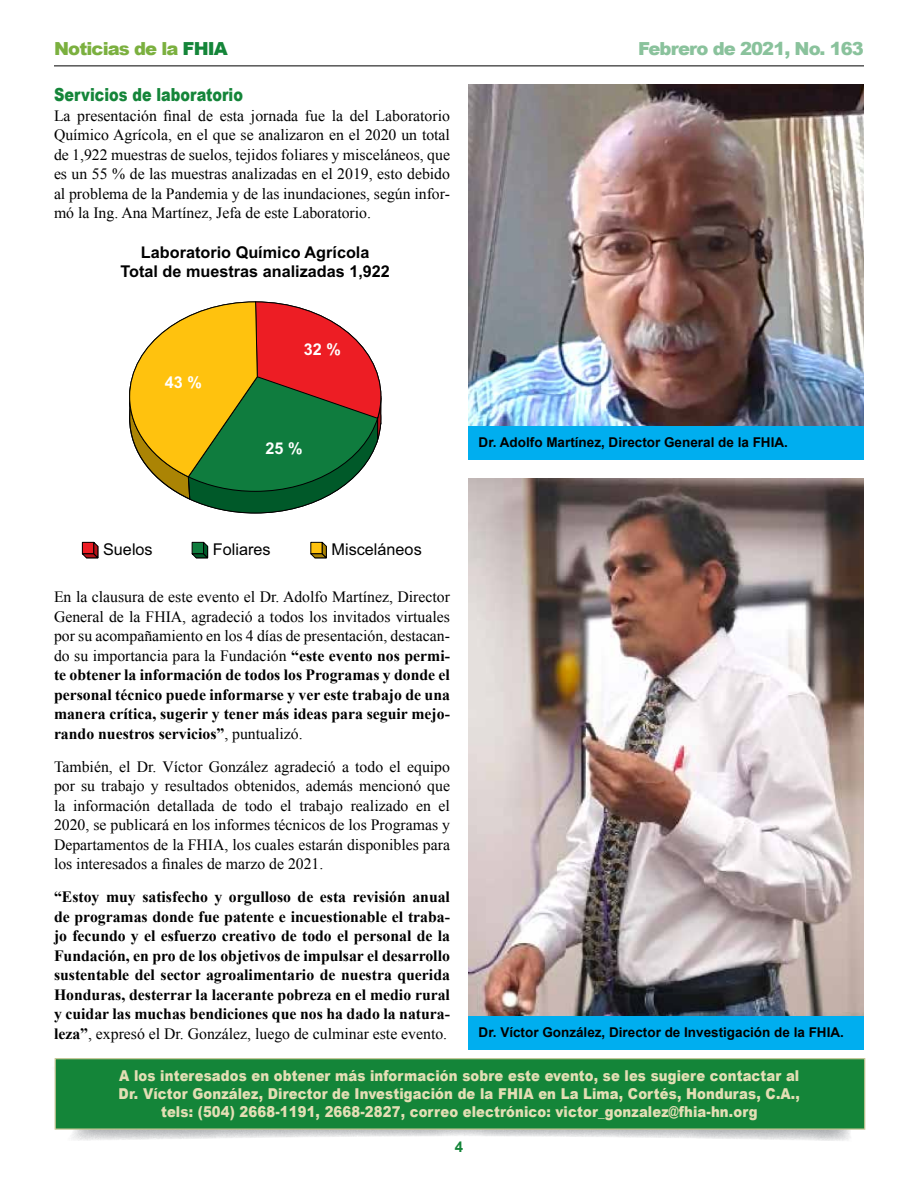
<style>
.page{position:relative;width:918px;height:1188px;background:#fff}
.page>*{position:absolute;margin:0;border:0;box-sizing:border-box;transform-origin:0 0}
.t1{font:900 18px "Arial";color:#148539;scale:.8 1}
.t2{font:900 18px "Arial";letter-spacing:-.05em;color:#8ac29c}
.t3{font:900 18px "Arial";letter-spacing:-.05em;color:#7bb03f}
.t4{font:700 16.2px/19.5px "Arial";color:#000;text-align:center}
.t5{font:16.2px "Arial";color:#000}
.t6{font:700 16.2px "Arial";color:#fff}
.t7{font:15.75px/19.5px "Times New Roman";color:#000;text-align:justify}
.t8{font:700 15.75px/19.5px "Times New Roman";color:#000;text-align:justify}
.t9{font:900 15px/18px "Arial";letter-spacing:.01em;color:#e3deb4;text-align:center;scale:.88 1}
.t10{font:700 15px "Arial";color:#148539}
.t11{font:700 13.5px "Arial";color:#000}
.s1{color:#148539}
.s2{font-weight:700}
.s3{font-weight:400}
</style>
<div class="page">
<hr style="left:54px;top:66px;width:810px;height:1px;background:#000">
<svg style="left:54px;top:1065px;width:797px;height:76px"></svg>
<div style="left:55px;top:1058px;width:810px;height:72px;background:#148539;border:1px solid #c7c796"></div>
<img style="left:468px;top:478px;width:396px;height:538px">
<svg style="left:129px;top:301px;width:253px;height:213px"></svg>
<svg style="left:82px;top:541px;width:17px;height:18px"></svg>
<svg style="left:191px;top:541px;width:18px;height:18px"></svg>
<svg style="left:310px;top:541px;width:17px;height:18px"></svg>
<img style="left:468px;top:84px;width:396px;height:343px">
<div style="left:468px;top:427px;width:396px;height:33px;background:#00aeef"></div>
<div style="left:468px;top:1016px;width:396px;height:34px;background:#00aeef"></div>
<p class="t3" style="left:54px;top:35px;width:175px">Noticias de la <span class="s1">FHIA</span></p>
<p class="t2" style="left:638px;top:35px;width:227px">Febrero de 2021, No. 163</p>
<p class="t1" style="left:54px;top:82px;width:238px">Servicios de laboratorio</p>
<p class="t7" style="left:54px;top:106px;width:398px">La presentación final de esta jornada fue la del Laboratorio Químico Agrícola, en el que se analizaron en el 2020 un total de 1,922 muestras de suelos, tejidos foliares y misceláneos, que es un 55 % de las muestras analizadas en el 2019, esto debido al problema de la Pandemia y de las inundaciones, según infor&shy;mó la Ing. Ana Martínez, Jefa de este Laboratorio.</p>
<p class="t4" style="left:120px;top:243px;width:271px">Laboratorio Químico Agrícola<br>Total de muestras analizadas 1,922</p>
<p class="t6" style="left:165px;top:372px;width:39px">43 %</p>
<p class="t6" style="left:304px;top:339px;width:39px">32 %</p>
<p class="t6" style="left:266px;top:438px;width:39px">25 %</p>
<p class="t5" style="left:103px;top:539px;width:51px">Suelos</p>
<p class="t5" style="left:213px;top:539px;width:59px">Foliares</p>
<p class="t5" style="left:332px;top:539px;width:92px">Misceláneos</p>
<p class="t11" style="left:479px;top:434px;width:311px">Dr. Adolfo Martínez, Director General de la FHIA.</p>
<p class="t7" style="left:54px;top:587px;width:398px">En la clausura de este evento el Dr. Adolfo Martínez, Director General de la FHIA, agradeció a todos los invitados virtuales por su acompañamiento en los 4 días de presentación, destacan&shy;do su importancia para la Fundación <span class="s2">“este evento nos permi&shy;te obtener la información de todos los Programas y donde el personal técnico puede informarse y ver este trabajo de una manera crítica, sugerir y tener más ideas para seguir mejo&shy;rando nuestros servicios”</span>, puntualizó.</p>
<p class="t7" style="left:54px;top:757px;width:398px">También, el Dr. Víctor González agradeció a todo el equipo por su trabajo y resultados obtenidos, además mencionó que la información detallada de todo el trabajo realizado en el 2020, se publicará en los informes técnicos de los Programas y Departamentos de la FHIA, los cuales estarán disponibles para los interesados a finales de marzo de 2021.</p>
<p class="t8" style="left:54px;top:887px;width:398px">“Estoy muy satisfecho y orgulloso de esta revisión anual de programas donde fue patente e incuestionable el traba&shy;jo fecundo y el esfuerzo creativo de todo el personal de la Fundación, en pro de los objetivos de impulsar el desarrollo sustentable del sector agroalimentario de nuestra querida Honduras, desterrar la lacerante pobreza en el medio rural y cuidar las muchas bendiciones que nos ha dado la natura&shy;leza”<span class="s3">, expresó el Dr. González, luego de culminar este evento.</span></p>
<p class="t9" style="left:119px;top:1066px;width:776px">A los interesados en obtener más información sobre este evento, se les sugiere contactar al<br>Dr. Víctor González, Director de Investigación de la FHIA en La Lima, Cortés, Honduras, C.A., tels: (504) 2668-1191, 2668-2827, correo electrónico: victor_gonzalez@fhia-hn.org</p>
<p class="t11" style="left:479px;top:1023px;width:367px">Dr. Víctor González, Director de Investigación de la FHIA.</p>
<p class="t10" style="left:455px;top:1137px;width:10px">4</p>
</div>
